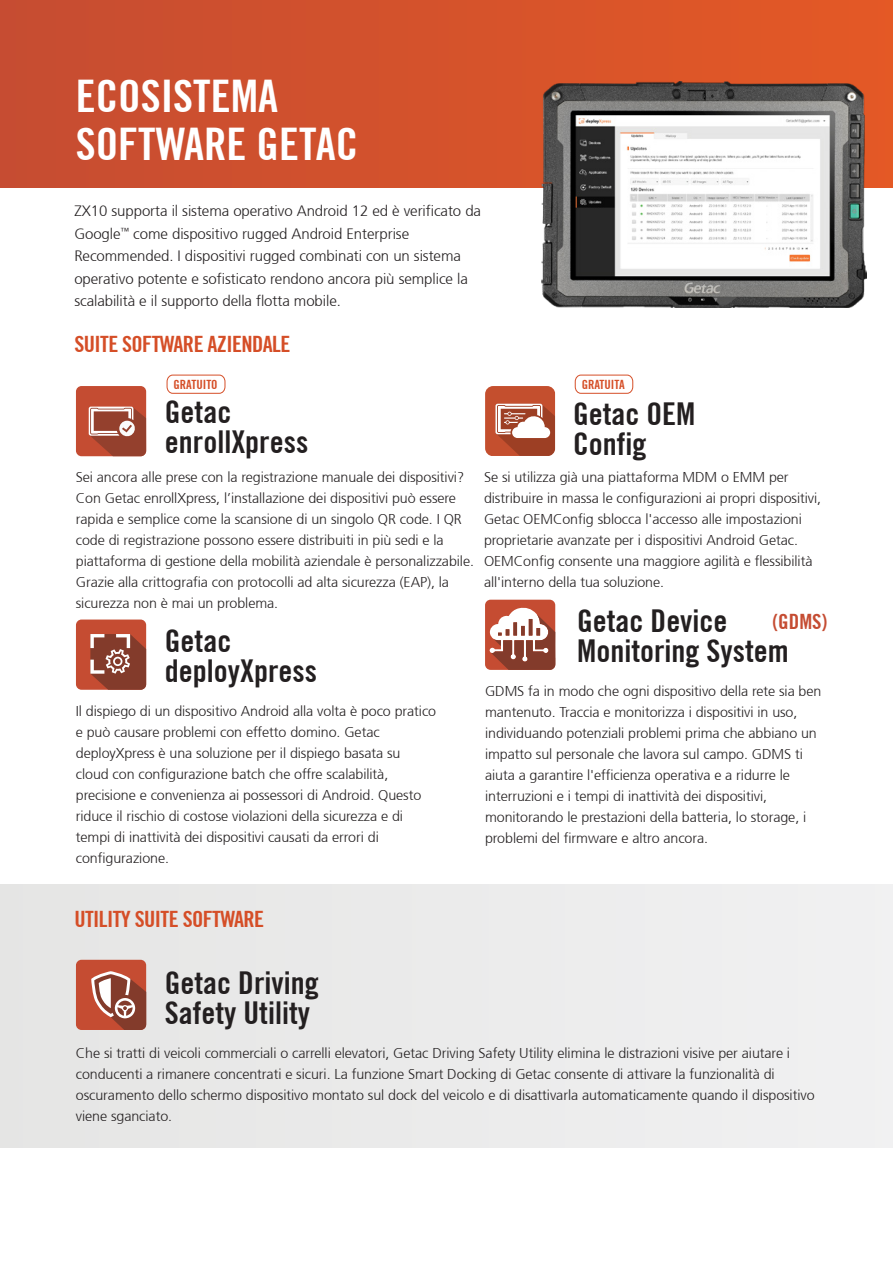
<style>
.page{position:relative;width:893px;height:1263px;background:#fff}
.page>*{position:absolute;margin:0;border:0;box-sizing:border-box;transform-origin:0 0}
.t1{font:700 condensed 45px/48px "Trade Gothic No.20";color:#fff}
.t2{font:700 condensed 31.5px/30px "Trade Gothic No.20";color:#231f20}
.t3{font:700 condensed 22.5px "Trade Gothic No.20";letter-spacing:-.025em;color:#d54e27}
.t4{font:700 condensed 21.15px "Trade Gothic No.20";color:#c54c32}
.t5{font:300 15px/22.5px "Frutiger 45";letter-spacing:-.005em;color:#231f20}
.t6{font:300 14.25px/21px "Frutiger 45";letter-spacing:-.005em;color:#231f20}
.t7{font:700 condensed 12.75px "Trade Gothic No.20";color:#d54e27}
</style>
<div class="page">
<div style="left:0;top:885px;width:893px;height:262px;background:#ebebeb"></div>
<div style="left:0;top:0;width:893px;height:188px;background:linear-gradient(to right,#c64c32,#e45925)"></div>
<div style="left:76px;top:386px;width:70px;height:70px;background:#c44c32;border-radius:6px"></div>
<svg style="left:89px;top:407px;width:57px;height:49px;background:#ad6555"></svg>
<div style="left:76px;top:619px;width:70px;height:71px;background:#c54c32;border-radius:6px"></div>
<svg style="left:90px;top:634px;width:56px;height:56px;background:#9c5a4c"></svg>
<div style="left:485px;top:600px;width:70px;height:70px;background:#c54c32;border-radius:6px"></div>
<svg style="left:489px;top:607px;width:66px;height:63px"></svg>
<img style="left:541px;top:82px;width:325px;height:225px">
<svg style="left:485px;top:386px;width:70px;height:70px"></svg>
<svg style="left:574px;top:374px;width:59px;height:20px"></svg>
<svg style="left:166px;top:374px;width:60px;height:20px"></svg>
<div style="left:76px;top:960px;width:70px;height:70px;background:#c54c32;border-radius:6px"></div>
<svg style="left:91px;top:971px;width:55px;height:59px"></svg>
<h1 class="t1" style="left:76px;top:72px;width:284px">ECOSISTEMA<br>SOFTWARE GETAC</h1>
<p class="t5" style="left:74px;top:200px;width:408px">ZX10 supporta il sistema operativo Android 12 ed è verificato da Google<sup>™</sup> come dispositivo rugged Android Enterprise Recommended. I dispositivi rugged combinati con un sistema operativo potente e sofisticato rendono ancora più semplice la scalabilità e il supporto della flotta mobile.</p>
<h3 class="t3" style="left:74px;top:331px;width:218px">SUITE SOFTWARE AZIENDALE</h3>
<p class="t7" style="left:174px;top:377px;width:46px">GRATUITO</p>
<p class="t7" style="left:582px;top:377px;width:45px">GRATUITA</p>
<h2 class="t2" style="left:165px;top:397px;width:145px">Getac enrollXpress</h2>
<p class="t6" style="left:76px;top:467px;width:400px">Sei ancora alle prese con la registrazione manuale dei dispositivi?<br>Con Getac enrollXpress, l’installazione dei dispositivi può essere rapida e semplice come la scansione di un singolo QR code. I QR code di registrazione possono essere distribuiti in più sedi e la piattaforma di gestione della mobilità aziendale è personalizzabile.<br>Grazie alla crittografia con protocolli ad alta sicurezza (EAP), la sicurezza non è mai un problema.</p>
<h2 class="t2" style="left:165px;top:626px;width:154px">Getac deployXpress</h2>
<p class="t6" style="left:76px;top:701px;width:362px">Il dispiego di un dispositivo Android alla volta è poco pratico e può causare problemi con effetto domino. Getac deployXpress è una soluzione per il dispiego basata su cloud con configurazione batch che offre scalabilità, precisione e convenienza ai possessori di Android. Questo riduce il rischio di costose violazioni della sicurezza e di tempi di inattività dei dispositivi causati da errori di configurazione.</p>
<h2 class="t2" style="left:573px;top:399px;width:124px">Getac OEM<br>Config</h2>
<p class="t6" style="left:484px;top:467px;width:339px">Se si utilizza già una piattaforma MDM o EMM per distribuire in massa le configurazioni ai propri dispositivi, Getac OEMConfig sblocca l'accesso alle impostazioni proprietarie avanzate per i dispositivi Android Getac.<br>OEMConfig consente una maggiore agilità e flessibilità all'interno della tua soluzione.</p>
<h2 class="t2" style="left:577px;top:606px;width:213px">Getac Device<br>Monitoring System</h2>
<h3 class="t4" style="left:772px;top:609px;width:57px">(GDMS)</h3>
<p class="t6" style="left:485px;top:681px;width:338px">GDMS fa in modo che ogni dispositivo della rete sia ben mantenuto. Traccia e monitorizza i dispositivi in uso, individuando potenziali problemi prima che abbiano un impatto sul personale che lavora sul campo. GDMS ti aiuta a garantire l'efficienza operativa e a ridurre le interruzioni e i tempi di inattività dei dispositivi, monitorando le prestazioni della batteria, lo storage, i problemi del firmware e altro ancora.</p>
<h3 class="t3" style="left:74px;top:905px;width:191px">UTILITY SUITE SOFTWARE</h3>
<h2 class="t2" style="left:165px;top:968px;width:155px">Getac Driving<br>Safety Utility</h2>
<p class="t6" style="left:76px;top:1042px;width:740px">Che si tratti di veicoli commerciali o carrelli elevatori, Getac Driving Safety Utility elimina le distrazioni visive per aiutare i conducenti a rimanere concentrati e sicuri. La funzione Smart Docking di Getac consente di attivare la funzionalità di oscuramento dello schermo dispositivo montato sul dock del veicolo e di disattivarla automaticamente quando il dispositivo viene sganciato.</p>
</div>
